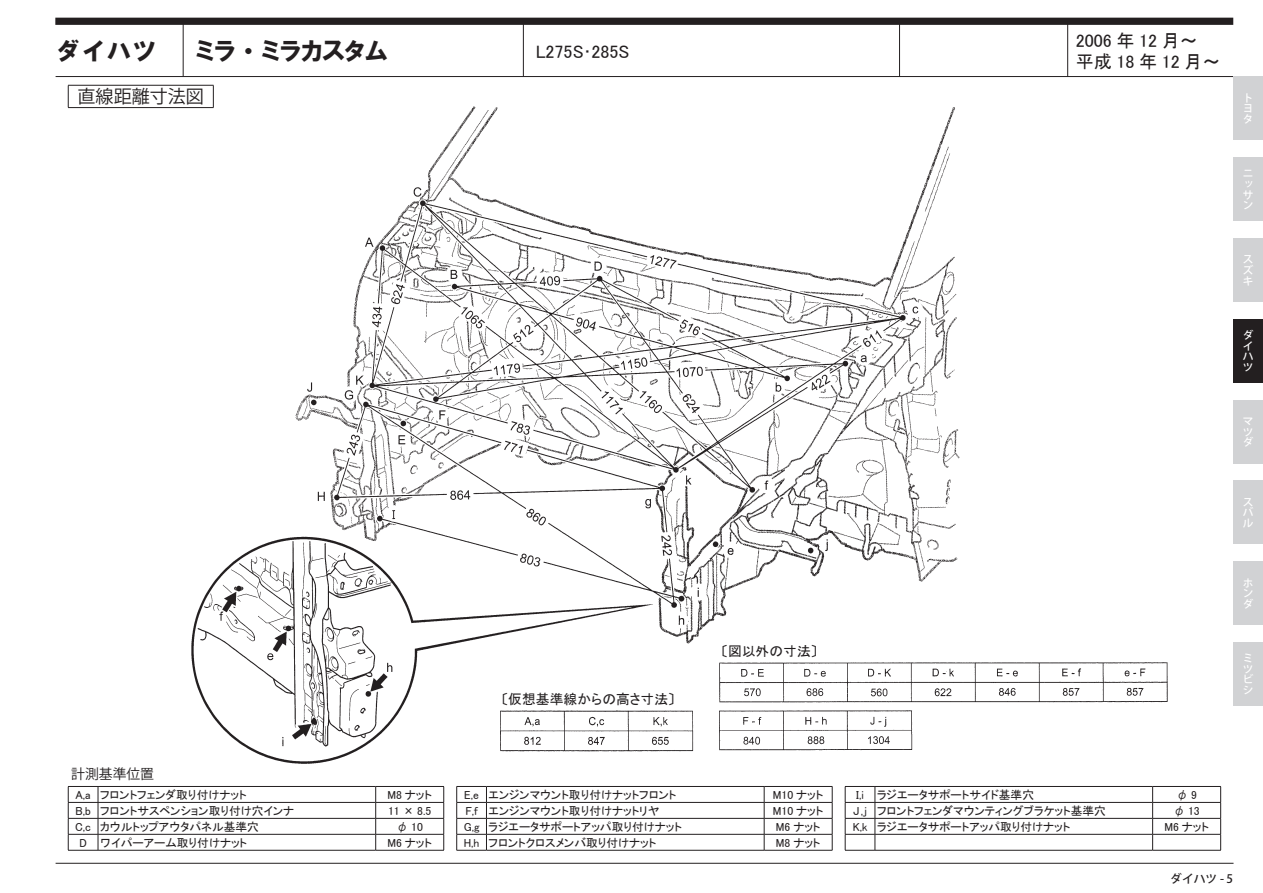
<style>
.page{position:relative;width:1263px;height:893px;background:#fff}
.page>*{position:absolute;margin:0;border:0;box-sizing:border-box;transform-origin:0 0}
.t1{font:25.5px "HGP Soei Kakugothic UB";color:#231f20}
.t2{font:25.5px "HG Soei Kakugothic UB";color:#231f20}
.t3{font:18px/20.2px "MS P Gothic";color:#231f20}
.t4{font:18px "Koz Go Pro";color:#231f20}
.t5{font:13.8px "MS P Gothic";color:#231f20}
.t6{font:13.8px "Koz Go Pro";color:#231f20}
.t7{font:11.7px "MS P Gothic";color:#231f20}
.t8{font:500 11.7px "Koz Go Pro";color:#231f20}
.t9{font:500 10.65px/10.6px "Koz Go Pro";color:#fff;text-align:justify}
</style>
<div class="page">
<div style="left:55px;top:18px;width:1178px;height:7px;background:#231f20"></div>
<hr style="left:56px;top:76px;width:1177px;height:1px;background:#231f20">
<hr style="left:56px;top:863px;width:1177px;height:1px;background:#231f20">
<hr style="left:183px;top:21px;width:1px;height:56px;background:#231f20">
<hr style="left:523px;top:21px;width:1px;height:56px;background:#231f20">
<hr style="left:899px;top:21px;width:1px;height:56px;background:#231f20">
<hr style="left:1067px;top:21px;width:1px;height:56px;background:#231f20">
<div style="left:1233px;top:319px;width:30px;height:64px;background:#231f20"></div>
<div style="left:1233px;top:400px;width:30px;height:63px;background:#d1d2d4"></div>
<div style="left:1233px;top:481px;width:30px;height:63px;background:#d1d2d4"></div>
<div style="left:1233px;top:77px;width:30px;height:63px;background:#d1d2d4"></div>
<div style="left:1233px;top:157px;width:30px;height:64px;background:#d1d2d4"></div>
<div style="left:1233px;top:238px;width:30px;height:64px;background:#d1d2d4"></div>
<div style="left:1233px;top:561px;width:30px;height:64px;background:#d1d2d4"></div>
<div style="left:1233px;top:642px;width:30px;height:64px;background:#d1d2d4"></div>
<hr style="left:68px;top:85px;width:146px;height:1px;background:#231f20">
<svg style="left:68px;top:85px;width:1px;height:22px"></svg>
<svg style="left:213px;top:85px;width:1px;height:16px"></svg>
<hr style="left:68px;top:107px;width:146px;height:1px;background:#231f20">
<img style="left:188px;top:101px;width:772px;height:663px">
<img style="left:719px;top:662px;width:449px;height:90px">
<img style="left:499px;top:710px;width:194px;height:41px">
<hr style="left:68px;top:786px;width:30px;height:1px;background:#231f20">
<hr style="left:98px;top:786px;width:278px;height:1px;background:#231f20">
<hr style="left:376px;top:786px;width:68px;height:1px;background:#231f20">
<hr style="left:68px;top:802px;width:30px;height:1px;background:#231f20">
<hr style="left:98px;top:802px;width:278px;height:1px;background:#231f20">
<hr style="left:376px;top:802px;width:68px;height:1px;background:#231f20">
<hr style="left:68px;top:818px;width:30px;height:1px;background:#231f20">
<hr style="left:98px;top:818px;width:278px;height:1px;background:#231f20">
<hr style="left:376px;top:818px;width:68px;height:1px;background:#231f20">
<hr style="left:68px;top:834px;width:30px;height:1px;background:#231f20">
<svg style="left:68px;top:787px;width:1px;height:63px"></svg>
<hr style="left:98px;top:834px;width:278px;height:1px;background:#231f20">
<svg style="left:98px;top:787px;width:1px;height:63px"></svg>
<hr style="left:376px;top:834px;width:68px;height:1px;background:#231f20">
<svg style="left:375px;top:787px;width:1px;height:63px"></svg>
<svg style="left:443px;top:787px;width:1px;height:63px"></svg>
<hr style="left:68px;top:850px;width:30px;height:1px;background:#231f20">
<hr style="left:98px;top:850px;width:278px;height:1px;background:#231f20">
<hr style="left:376px;top:850px;width:68px;height:1px;background:#231f20">
<hr style="left:456px;top:786px;width:30px;height:1px;background:#231f20">
<hr style="left:486px;top:786px;width:278px;height:1px;background:#231f20">
<hr style="left:764px;top:786px;width:68px;height:1px;background:#231f20">
<hr style="left:456px;top:802px;width:30px;height:1px;background:#231f20">
<hr style="left:486px;top:802px;width:278px;height:1px;background:#231f20">
<hr style="left:764px;top:802px;width:68px;height:1px;background:#231f20">
<hr style="left:456px;top:818px;width:30px;height:1px;background:#231f20">
<hr style="left:486px;top:818px;width:278px;height:1px;background:#231f20">
<hr style="left:764px;top:818px;width:68px;height:1px;background:#231f20">
<hr style="left:456px;top:834px;width:30px;height:1px;background:#231f20">
<svg style="left:456px;top:787px;width:1px;height:63px"></svg>
<hr style="left:486px;top:834px;width:278px;height:1px;background:#231f20">
<svg style="left:486px;top:787px;width:1px;height:63px"></svg>
<hr style="left:764px;top:834px;width:68px;height:1px;background:#231f20">
<svg style="left:764px;top:787px;width:1px;height:63px"></svg>
<svg style="left:832px;top:787px;width:1px;height:63px"></svg>
<hr style="left:456px;top:850px;width:30px;height:1px;background:#231f20">
<hr style="left:486px;top:850px;width:278px;height:1px;background:#231f20">
<hr style="left:764px;top:850px;width:68px;height:1px;background:#231f20">
<hr style="left:845px;top:786px;width:30px;height:1px;background:#231f20">
<hr style="left:875px;top:786px;width:277px;height:1px;background:#231f20">
<hr style="left:1152px;top:786px;width:69px;height:1px;background:#231f20">
<hr style="left:845px;top:802px;width:30px;height:1px;background:#231f20">
<hr style="left:875px;top:802px;width:277px;height:1px;background:#231f20">
<hr style="left:1152px;top:802px;width:69px;height:1px;background:#231f20">
<hr style="left:845px;top:818px;width:30px;height:1px;background:#231f20">
<hr style="left:875px;top:818px;width:277px;height:1px;background:#231f20">
<hr style="left:1152px;top:818px;width:69px;height:1px;background:#231f20">
<hr style="left:845px;top:834px;width:30px;height:1px;background:#231f20">
<svg style="left:845px;top:787px;width:1px;height:63px"></svg>
<hr style="left:875px;top:834px;width:277px;height:1px;background:#231f20">
<svg style="left:875px;top:787px;width:1px;height:63px"></svg>
<hr style="left:1152px;top:834px;width:69px;height:1px;background:#231f20">
<svg style="left:1152px;top:787px;width:1px;height:63px"></svg>
<svg style="left:1220px;top:787px;width:1px;height:63px"></svg>
<hr style="left:845px;top:850px;width:30px;height:1px;background:#231f20">
<hr style="left:875px;top:850px;width:277px;height:1px;background:#231f20">
<hr style="left:1152px;top:850px;width:69px;height:1px;background:#231f20">
<h1 class="t2" style="left:55px;top:38px;width:104px">ダイハツ</h1>
<h2 class="t3" style="left:1076px;top:31px;width:146px">2006 年 12 月～<br>平成 18 年 12 月～</h2>
<h1 class="t1" style="left:196px;top:38px;width:194px">ミラ・ミラカスタム</h1>
<h2 class="t3" style="left:536px;top:41px;width:95px">L275S･285S</h2>
<h2 class="t4" style="left:78px;top:85px;width:128px">直線距離寸法図</h2>
<p class="t5" style="left:501px;top:692px;width:175px">〔仮想基準線からの高さ寸法〕</p>
<p class="t5" style="left:721px;top:644px;width:98px">〔図以外の寸法〕</p>
<p class="t9" style="left:1243px;top:93px;width:10px">トヨタ</p>
<p class="t9" style="left:1243px;top:169px;width:11px">ニッサン</p>
<p class="t9" style="left:1243px;top:255px;width:12px">スズキ</p>
<p class="t9" style="left:1243px;top:330px;width:12px">ダイハツ</p>
<p class="t9" style="left:1243px;top:416px;width:12px">マツダ</p>
<p class="t9" style="left:1243px;top:497px;width:12px">スバル</p>
<p class="t9" style="left:1243px;top:578px;width:12px">ホンダ</p>
<p class="t9" style="left:1243px;top:653px;width:12px;text-align:left">ミツビシ</p>
<p class="t6" style="left:71px;top:765px;width:84px">計測基準位置</p>
<p class="t7" style="left:75px;top:789px;width:173px">A,a フロントフェンダ取り付けナット</p>
<p class="t7" style="left:387px;top:789px;width:46px">M8 ナット</p>
<p class="t7" style="left:75px;top:804px;width:220px">B,b フロントサスペンション取り付け穴インナ</p>
<p class="t7" style="left:388px;top:804px;width:45px">11 × 8.5</p>
<p class="t7" style="left:75px;top:820px;width:185px">C,c カウルトップアウタパネル基準穴</p>
<p class="t7" style="left:397px;top:820px;width:28px">φ 10</p>
<p class="t7" style="left:79px;top:836px;width:169px">D ワイパーアーム取り付けナット</p>
<p class="t7" style="left:387px;top:836px;width:46px">M6 ナット</p>
<p class="t7" style="left:464px;top:789px;width:214px">E,e エンジンマウント取り付けナットフロント</p>
<p class="t7" style="left:773px;top:789px;width:52px">M10 ナット</p>
<p class="t7" style="left:465px;top:804px;width:196px">F,f エンジンマウント取り付けナットリヤ</p>
<p class="t7" style="left:773px;top:804px;width:52px">M10 ナット</p>
<p class="t7" style="left:464px;top:820px;width:220px">G,g ラジエータサポートアッパ取り付けナット</p>
<p class="t7" style="left:776px;top:820px;width:46px">M6 ナット</p>
<p class="t7" style="left:464px;top:836px;width:194px">H,h フロントクロスメンバ取り付けナット</p>
<p class="t7" style="left:776px;top:836px;width:46px">M8 ナット</p>
<p class="t7" style="left:856px;top:789px;width:179px">I,i ラジエータサポートサイド基準穴</p>
<p class="t7" style="left:1176px;top:789px;width:22px">φ 9</p>
<p class="t7" style="left:853px;top:804px;width:254px">J,j フロントフェンダマウンティングブラケット基準穴</p>
<p class="t7" style="left:1173px;top:804px;width:28px">φ 13</p>
<p class="t7" style="left:853px;top:820px;width:219px">K,k ラジエータサポートアッパ取り付けナット</p>
<p class="t7" style="left:1164px;top:820px;width:46px">M6 ナット</p>
<p class="t8" style="left:1170px;top:871px;width:64px">ダイハツ - 5</p>
</div>
